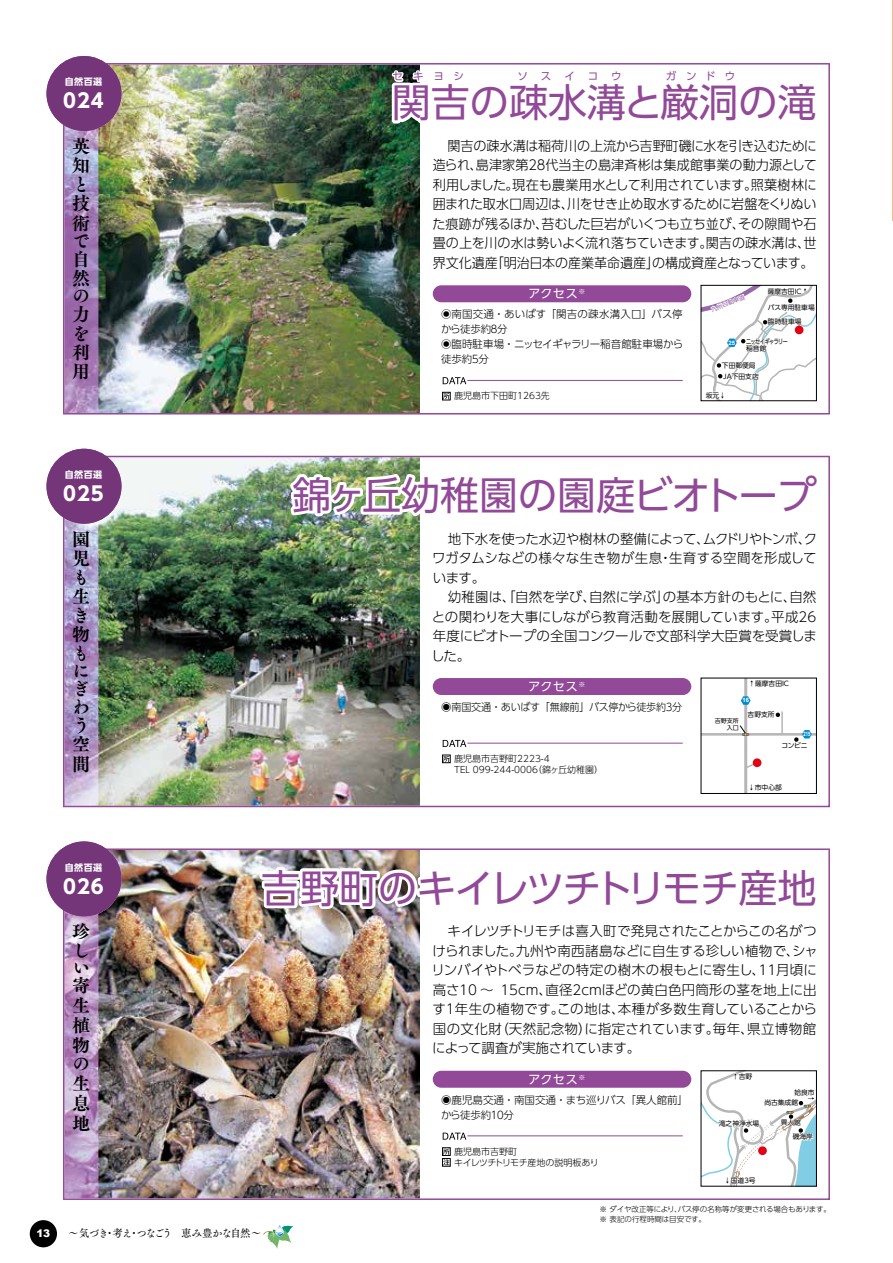
<style>
.page{position:relative;width:893px;height:1263px;background:#fff}
.page>*{position:absolute;margin:0;border:0;box-sizing:border-box;transform-origin:0 0}
.t1{font:39px "UD Shin Go Pro";letter-spacing:-.005em;color:#924998}
.t2{font:39px "UD Shin Go Pro";letter-spacing:-.03em;color:#924998}
.t3{font:700 19.5px "UD Shin Go Pro";letter-spacing:.05em;color:#fff}
.t4{font:18px/19px "Tsuku A Old Min Pr 6 E";color:#000}
.t5{font:300 13.5px/19.5px "UD Shin Go Pro";letter-spacing:-.01em;color:#000;text-align:justify}
.t6{font:12px "UD Shin Go Pro";letter-spacing:.025em;color:#fff}
.t7{font:300 10.5px/15px "UD Shin Go Pro";color:#000}
.t8{font:300 10.5px/15px "UD Shin Go Pro";letter-spacing:-.02em;color:#000}
.t9{font:10.5px "Tsuku A Old Min Pr 6 M";letter-spacing:-.1em;color:#000}
.t10{font:10.5px "UD Shin Go Pro";letter-spacing:.955em;color:#924998}
.t11{font:900 10.5px "Arial";color:#fff}
.t12{font:300 9px/10.8px "UD Shin Go Pro";color:#000}
.t13{font:700 9px "UD Shin Go Pro";letter-spacing:.05em;color:#fff}
.t14{font:300 7.5px/9.8px "UD Shin Go Pro";letter-spacing:-.02em;color:#000}
.t15{font:6.75px/6px "UD Shin Go Pro";color:#000}
.t16{font:6.75px/6.8px "UD Shin Go Pro";letter-spacing:-.105em;color:#000;scale:.75 1}
.t17{font:6px/6.8px "UD Shin Go Pro";color:#000;text-align:right}
.t18{font:6px "UD Shin Go Pro";color:#9768a9}
.t19{font:700 6px "Arial";color:#fff}
.t20{font:700 6px "Arial";color:#fff;scale:.7 1}
.s1{font-family:"Koz Go Pro";font-weight:400}
</style>
<div class="page">
<svg style="left:892px;top:170px;width:1px;height:38px"></svg>
<svg style="left:892px;top:126px;width:1px;height:38px"></svg>
<svg style="left:892px;top:82px;width:1px;height:38px"></svg>
<div style="left:30px;top:1220px;width:27px;height:27px;background:#000;border-radius:50%"></div>
<svg style="left:263px;top:1225px;width:30px;height:24px"></svg>
<img style="left:63px;top:456px;width:767px;height:351px">
<svg style="left:46px;top:449px;width:75px;height:75px;background:#8d5d92"></svg>
<img style="left:63px;top:848px;width:767px;height:352px">
<svg style="left:46px;top:841px;width:75px;height:75px;background:#855389"></svg>
<hr style="left:744px;top:678px;width:3px;height:115px;background:#b5b6b6">
<hr style="left:701px;top:733px;width:115px;height:3px;background:#b5b6b6">
<svg style="left:744px;top:758px;width:17px;height:12px"></svg>
<svg style="left:750px;top:784px;width:32px;height:8px"></svg>
<svg style="left:750px;top:680px;width:39px;height:8px"></svg>
<svg style="left:715px;top:696px;width:97px;height:53px"></svg>
<div style="left:701px;top:678px;width:116px;height:116px;border:1px solid #000"></div>
<svg style="left:703px;top:1072px;width:112px;height:112px"></svg>
<img style="left:63px;top:63px;width:767px;height:351px">
<svg style="left:46px;top:56px;width:75px;height:75px;background:#8b598b"></svg>
<svg style="left:703px;top:287px;width:112px;height:112px"></svg>
<div style="left:701px;top:285px;width:116px;height:116px;border:1px solid #000"></div>
<svg style="left:892px;top:0;width:1px;height:76px"></svg>
<p class="t13" style="left:65px;top:74px;width:39px">自然百選</p>
<h2 class="t3" style="left:63px;top:85px;width:42px">024</h2>
<h3 class="t4" style="left:72px;top:137px;width:19px">英知と技術</h3>
<h3 class="t4" style="left:72px;top:231px;width:19px">で自然</h3>
<h3 class="t4" style="left:72px;top:287px;width:18px;text-align:justify">の力を利用</h3>
<p class="t13" style="left:65px;top:467px;width:39px">自然百選</p>
<h2 class="t3" style="left:63px;top:478px;width:42px">025</h2>
<h3 class="t4" style="left:72px;top:530px;width:19px">園児も生き物も</h3>
<h3 class="t4" style="left:72px;top:661px;width:18px">にぎわう空間</h3>
<p class="t13" style="left:65px;top:860px;width:39px">自然百選</p>
<h2 class="t3" style="left:63px;top:870px;width:42px">026</h2>
<h3 class="t4" style="left:72px;top:923px;width:19px">珍し</h3>
<h3 class="t4" style="left:72px;top:958px;width:19px;line-height:18.1px">い寄</h3>
<h3 class="t4" style="left:72px;top:996px;width:19px;line-height:20.1px;text-align:justify">生植物</h3>
<h3 class="t4" style="left:72px;top:1054px;width:19px;line-height:19.8px;text-align:justify">の生息地</h3>
<p class="t10" style="left:392px;top:68px;width:73px">セキヨシ</p>
<p class="t10" style="left:517px;top:68px;width:106px">ソスイコウ</p>
<p class="t10" style="left:666px;top:68px;width:71px">ガンドウ</p>
<h1 class="t1" style="left:392px;top:71px;width:426px">関吉の疎水溝と厳洞の滝</h1>
<p class="t5" style="left:432px;top:136px;width:386px;text-indent:15px">関吉の疎水溝は稲荷川の上流から吉野町磯に水を引き込むために造られ、島津家第28代当主の島津斉彬は集成館事業の動力源として利用しました。現在も農業用水として利用されています。照葉樹林に囲まれた取水口周辺は、川をせき止め取水するために岩盤をくりぬいた痕跡が残るほか、苔むした巨岩がいくつも立ち並び、その隙間や石畳の上を川の水は勢いよく流れ落ちていきます。関吉の疎水溝は、世界文化遺産「明治日本の産業革命遺産」の構成資産となっています。</p>
<p class="t7" style="left:441px;top:307px;width:244px"><span class="s1">◉</span>南国交通・あいばす「関吉の疎水溝入口」バス停から徒歩約８分<br><span class="s1">◉</span>臨時駐車場・ニッセイギャラリー稲音館駐車場から徒歩約５分</p>
<p class="t12" style="left:454px;top:390px;width:97px">鹿児島市下田町1263先</p>
<p class="t15" style="left:768px;top:288px;width:42px">薩摩吉田IC↑</p>
<p class="t6" style="left:528px;top:284px;width:59px">アクセス<sup>※</sup></p>
<p class="t18" style="left:709px;top:305px;width:37px;rotate:-21deg">九州自動車道</p>
<p class="t15" style="left:768px;top:300px;width:48px;line-height:14.1px">バス専用駐車場臨時駐車場</p>
<p class="t16" style="left:746px;top:338px;width:57px">ニッセイギャラリー稲音館</p>
<p class="t15" style="left:722px;top:362px;width:35px">下田郵便局</p>
<p class="t19" style="left:728px;top:339px;width:8px">25</p>
<p class="t15" style="left:723px;top:373px;width:37px">JA下田支店</p>
<p class="t15" style="left:706px;top:392px;width:22px">坂元↓</p>
<h1 class="t1" style="left:292px;top:464px;width:526px">錦ヶ丘幼稚園の園庭ビオトープ</h1>
<p class="t5" style="left:432px;top:528px;width:386px;text-indent:15px">地下水を使った水辺や樹林の整備によって、ムクドリやトンボ、クワガタムシなどの様々な生き物が生息・生育する空間を形成しています。</p>
<p class="t5" style="left:431px;top:587px;width:387px;text-indent:17px">幼稚園は、「自然を学び、自然に学ぶ」の基本方針のもとに、自然との関わりを大事にしながら教育活動を展開しています。平成26年度にビオトープの全国コンクールで文部科学大臣賞を受賞しました。</p>
<p class="t6" style="left:528px;top:677px;width:59px">アクセス<sup>※</sup></p>
<p class="t8" style="left:441px;top:699px;width:242px">◉南国交通・あいばす「無線前」バス停から徒歩約３分</p>
<p class="t12" style="left:454px;top:753px;width:150px">鹿児島市吉野町2223-4<br>TEL 099-244-0006（錦ヶ丘幼稚園）</p>
<p class="t15" style="left:748px;top:681px;width:42px">↑薩摩吉田IC</p>
<p class="t19" style="left:742px;top:696px;width:8px">16</p>
<p class="t17" style="left:715px;top:718px;width:25px">吉野支所入口</p>
<p class="t15" style="left:748px;top:711px;width:28px">吉野支所</p>
<p class="t20" style="left:803px;top:730px;width:11px">215</p>
<p class="t15" style="left:782px;top:742px;width:27px">コンビニ</p>
<p class="t15" style="left:748px;top:784px;width:35px">↓市中心部</p>
<h1 class="t2" style="left:261px;top:856px;width:557px">吉野町のキイレツチトリモチ産地</h1>
<p class="t5" style="left:432px;top:921px;width:388px;text-indent:16px">キイレツチトリモチは喜入町で発見されたことからこの名がつけられました。九州や南西諸島などに自生する珍しい植物で、シャリンバイやトベラなどの特定の樹木の根もとに寄生し、11月頃に高さ10 ～ 15cm、直径2cmほどの黄白色円筒形の茎を地上に出す1年生の植物です。この地は、本種が多数生育していることから国の文化財（天然記念物）に指定されています。毎年、県立博物館によって調査が実施されています。</p>
<p class="t8" style="left:441px;top:1092px;width:248px">◉鹿児島交通・南国交通・まち巡りバス「異人館前」から徒歩約１０分</p>
<p class="t12" style="left:454px;top:1146px;width:146px">鹿児島市吉野町<br>キイレツチトリモチ産地の説明板あり</p>
<p class="t15" style="left:732px;top:1073px;width:22px">↑吉野</p>
<p class="t6" style="left:528px;top:1069px;width:59px">アクセス<sup>※</sup></p>
<p class="t15" style="left:794px;top:1089px;width:22px">姶良市　　→</p>
<p class="t15" style="left:764px;top:1099px;width:35px">尚古集成館</p>
<p class="t15" style="left:719px;top:1120px;width:42px">滝之神浄水場</p>
<p class="t15" style="left:781px;top:1120px;width:22px">異人館</p>
<p class="t15" style="left:793px;top:1134px;width:22px">磯海岸</p>
<p class="t15" style="left:724px;top:1177px;width:33px">↓国道3号</p>
<p class="t14" style="left:600px;top:1204px;width:233px">※ ダイヤ改正等により、バス停の名称等が変更される場合もあります。※ 表記の行程時間は目安です。</p>
<p class="t11" style="left:37px;top:1226px;width:15px">13</p>
<p class="t9" style="left:68px;top:1224px;width:194px">～気づき・考え・つなごう　恵み豊かな自然～</p>
</div>
